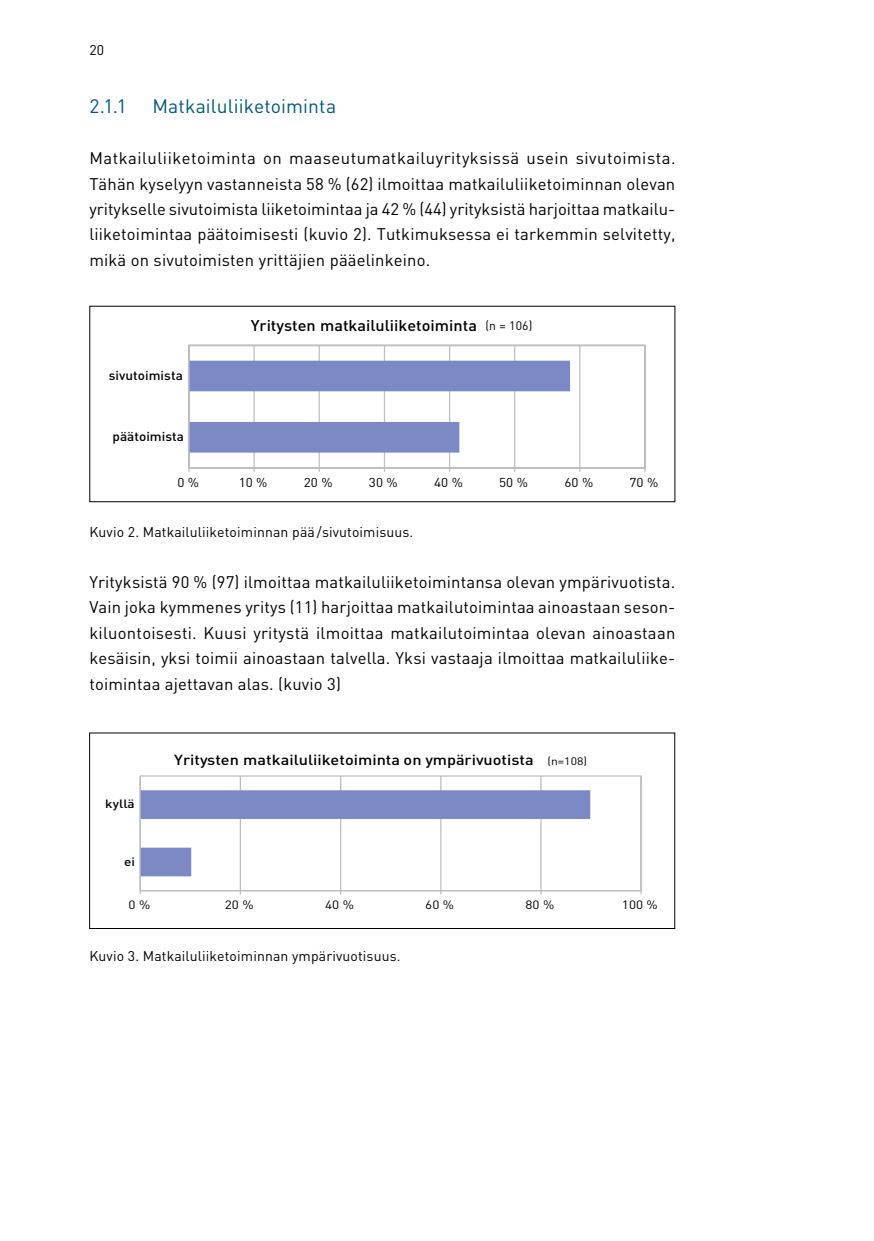
<style>
.page{position:relative;width:874px;height:1241px;background:#fff}
.page>*{position:absolute;margin:0;border:0;box-sizing:border-box;transform-origin:0 0}
.t1{font:19.25px "DINOT";letter-spacing:.005em;color:#005a7c}
.t2{font:16.62px/25.4px "DINOT";letter-spacing:.01em;color:#000;text-align:justify}
.t3{font:500 15.4px "DINOT";color:#010101;scale:1.06 1}
.t4{font:500 14.35px "DINOT";color:#010101;scale:1.13 1}
.t5{font:14px "DINOT";letter-spacing:.01em;color:#000}
.t6{font:12.78px "DINOT";color:#010101;scale:1.06 1}
.t7{font:500 12.78px "DINOT";color:#010101;scale:1.06 1}
.t8{font:11.9px "DINOT";color:#010101;scale:1.13 1}
.t9{font:500 11.9px "DINOT";color:#010101;scale:1.13 1}
.s1{font-weight:400;font-size:12.25px;color:#000}
.s2{font-weight:400;font-size:10.85px}
</style>
<div class="page">
<div style="left:89px;top:306px;width:586px;height:196px;border:1px solid #000"></div>
<svg style="left:188px;top:344px;width:458px;height:125px"></svg>
<svg style="left:189px;top:360px;width:380px;height:92px"></svg>
<hr style="left:189px;top:467px;width:455px;height:1px;background:#bcbec0">
<hr style="left:188px;top:345px;width:1px;height:123px;background:#bcbec0">
<svg style="left:141px;top:775px;width:501px;height:116px"></svg>
<svg style="left:141px;top:790px;width:449px;height:86px"></svg>
<hr style="left:140px;top:889px;width:501px;height:2px;background:#bcbec0">
<hr style="left:139px;top:775px;width:2px;height:115px;background:#bcbec0">
<p class="t5" style="left:89px;top:41px;width:16px">20</p>
<p class="t1" style="left:89px;top:93px;width:39px">2.1.1</p>
<p class="t1" style="left:152px;top:93px;width:185px">Matkailuliiketoiminta</p>
<p class="t2" style="left:89px;top:145px;width:587px">Matkailuliiketoiminta on maaseutumatkailuyrityksissä usein sivutoimista.<br>Tähän kyselyyn vastanneista 58 % (62) ilmoittaa matkailuliiketoiminnan olevan yritykselle sivutoimista liiketoimintaa ja 42 % (44) yrityksistä harjoittaa matkailu&shy;liiketoimintaa päätoimisesti (kuvio 2). Tutkimuksessa ei tarkemmin selvitetty, mikä on sivutoimisten yrittäjien pääelinkeino.</p>
<p class="t7" style="left:109px;top:366px;width:71px">sivutoimista</p>
<p class="t7" style="left:112px;top:428px;width:69px">päätoimista</p>
<p class="t3" style="left:250px;top:315px;width:267px">Yritysten matkailuliiketoiminta <span class="s1">(n = 106)</span></p>
<p class="t6" style="left:177px;top:474px;width:22px">0 %</p>
<p class="t6" style="left:238px;top:474px;width:29px">10 %</p>
<p class="t6" style="left:304px;top:474px;width:29px">20 %</p>
<p class="t6" style="left:369px;top:474px;width:29px">30 %</p>
<p class="t6" style="left:434px;top:474px;width:29px">40 %</p>
<p class="t6" style="left:499px;top:474px;width:29px">50 %</p>
<p class="t6" style="left:564px;top:474px;width:29px">60 %</p>
<p class="t6" style="left:629px;top:474px;width:29px">70 %</p>
<p class="t5" style="left:89px;top:522px;width:325px">Kuvio 2. Matkailuliiketoiminnan pää /sivutoimisuus.</p>
<p class="t2" style="left:89px;top:568px;width:587px">Yrityksistä 90 % (97) ilmoittaa matkailuliiketoimintansa olevan ympärivuotista.<br>Vain joka kymmenes yritys (11) harjoittaa matkailutoimintaa ainoastaan seson&shy;kiluontoisesti. Kuusi yritystä ilmoittaa matkailutoimintaa olevan ainoastaan kesäisin, yksi toimii ainoastaan talvella. Yksi vastaaja ilmoittaa matkailuliike&shy;toimintaa ajettavan alas. (kuvio 3)</p>
<p class="t9" style="left:105px;top:795px;width:27px">kyllä</p>
<p class="t9" style="left:124px;top:853px;width:11px">ei</p>
<p class="t4" style="left:174px;top:749px;width:366px">Yritysten matkailuliiketoiminta on ympärivuotista <span class="s2">(n=108)</span></p>
<p class="t8" style="left:128px;top:896px;width:21px">0 %</p>
<p class="t8" style="left:225px;top:896px;width:27px">20 %</p>
<p class="t8" style="left:325px;top:896px;width:27px">40 %</p>
<p class="t8" style="left:425px;top:896px;width:27px">60 %</p>
<p class="t8" style="left:525px;top:896px;width:27px">80 %</p>
<p class="t8" style="left:621px;top:896px;width:33px">100 %</p>
<p class="t5" style="left:89px;top:946px;width:312px">Kuvio 3. Matkailuliiketoiminnan ympärivuotisuus.</p>
</div>
